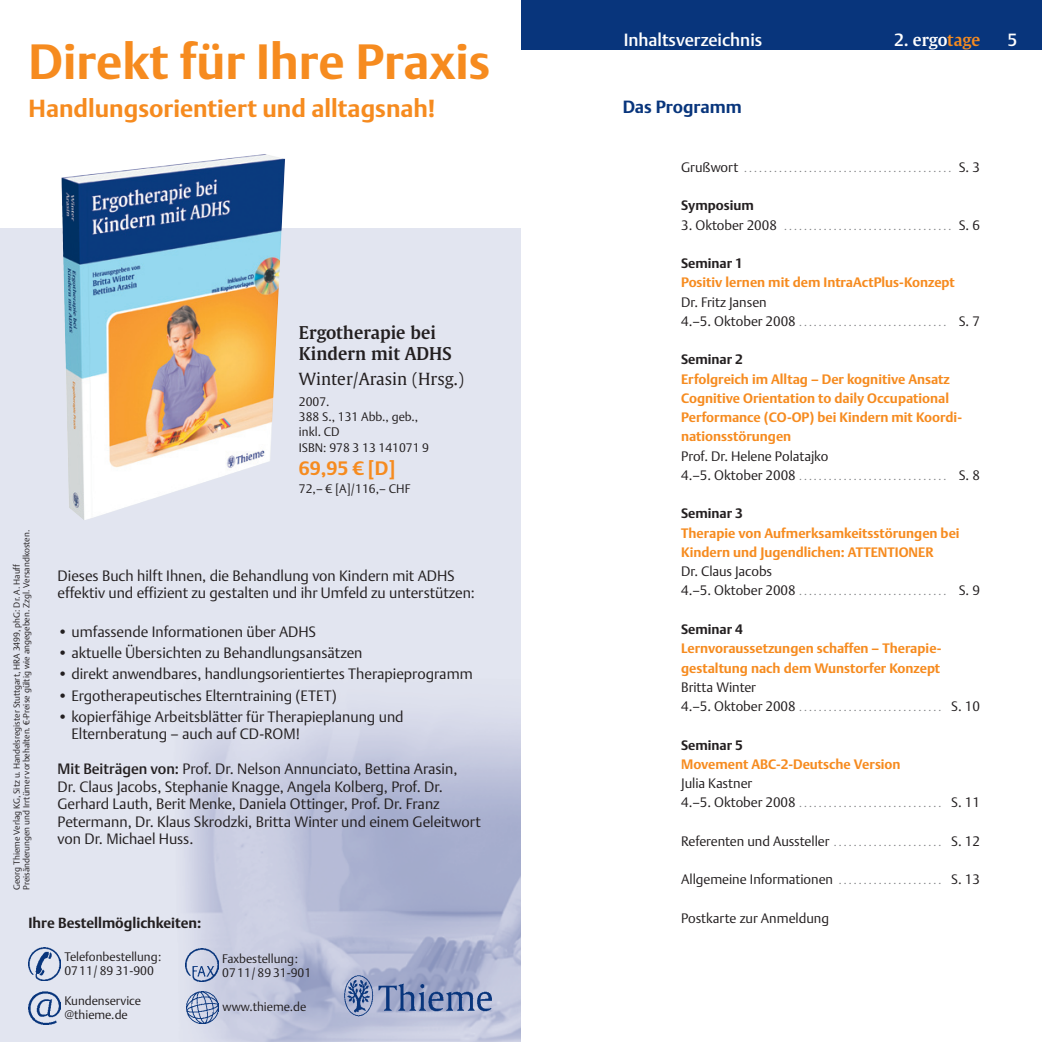
<style>
.page{position:relative;width:1042px;height:1042px;background:#fff}
.page>*{position:absolute;margin:0;border:0;box-sizing:border-box;transform-origin:0 0}
.t1{font:700 49px "Thieme Argo One 04";color:#f68b1f}
.t2{font:700 24.5px "Thieme Argo One 04";color:#f68b1f}
.t3{font:700 19.25px "Thieme Argo One 04";color:#f68b1f}
.t4{font:600 17.5px/21px "Thieme Gulliver 04";color:#231f20}
.t5{font:17.5px "Thieme Argo Three 04";color:#fff}
.t6{font:700 17.5px "Thieme Argo One 04";color:#08357c}
.t7{font:16.62px "Thieme Gulliver 04";color:#231f20}
.t8{font:600 16.62px "Thieme Gulliver 04";letter-spacing:-.005em;color:#fff}
.t9{font:14.88px/17.5px "Thieme Argo One 04";color:#231f20}
.t10{font:700 14.53px "Thieme Argo One 04";color:#231f20}
.t11{font:700 13.65px/19.2px "Thieme Argo One 04";color:#f68b1f}
.t12{font:13.65px/19.2px "Thieme Argo One 04";color:#231f20}
.t13{font:700 13.65px "Thieme Argo One 04";color:#231f20}
.t14{font:12.25px/14px "Thieme Argo One 04";color:#231f20}
.t15{font:8.75px/9.6px "Thieme Argo One 04";color:#231f20}
.s1{font-family:"Thieme Argo Three 04"}
.s2{font-family:"Thieme Argo Three 04";font-weight:400;font-size:17.5px}
.s3{color:#f68b1f}
</style>
<div class="page">
<div style="left:521px;top:0;width:521px;height:50px;background:#08357c"></div>
<svg style="left:0;top:229px;width:521px;height:273px;background:#d8dce3"></svg>
<img style="left:0;top:502px;width:521px;height:540px">
<img style="left:28px;top:947px;width:33px;height:33px">
<img style="left:28px;top:992px;width:32px;height:32px">
<img style="left:186px;top:949px;width:32px;height:32px">
<img style="left:186px;top:991px;width:32px;height:33px">
<img style="left:341px;top:972px;width:158px;height:49px">
<img style="left:142px;top:159px;width:143px;height:343px">
<h1 class="t1" style="left:29px;top:32px;width:463px">Direkt für Ihre Praxis</h1>
<h2 class="t2" style="left:29px;top:94px;width:409px">Handlungsorientiert und alltagsnah!</h2>
<p class="t15" style="left:12px;top:890px;width:361px;rotate:-90deg">Georg Thieme Verlag KG, Sitz u. Handelsregister Stuttgart, HRA 3499, phG: Dr. A. Hauff<br>Preisänderungen und Irrtümer vorbehalten. €-Preise gültig wie angegeben. Zzgl. Versandkosten.</p>
<p class="t4" style="left:299px;top:322px;width:154px">Ergotherapie bei<br>Kindern mit ADHS</p>
<p class="t7" style="left:299px;top:369px;width:166px">Winter/Arasin (Hrsg.)</p>
<p class="t14" style="left:299px;top:394px;width:121px;line-height:14.7px">2007.<br>388 S., 131 Abb., geb., inkl. CD</p>
<p class="t14" style="left:299px;top:441px;width:132px">ISBN: 978 3 13 141071 9</p>
<p class="t3" style="left:299px;top:457px;width:98px">69,95 € [D]</p>
<p class="t14" style="left:299px;top:481px;width:113px">72,– € [A]/116,– CHF</p>
<p class="t9" style="left:58px;top:566px;width:419px">Dieses Buch hilft Ihnen, die Behandlung von Kindern mit ADHS effektiv und effizient zu gestalten und ihr Umfeld zu unterstützen:</p>
<p class="t9" style="left:58px;top:623px;width:260px">• umfassende Informationen über ADHS</p>
<p class="t9" style="left:58px;top:644px;width:306px">• aktuelle Übersichten zu Behandlungsansätzen</p>
<p class="t9" style="left:58px;top:665px;width:417px">• direkt anwendbares, handlungsorientiertes Therapieprogramm</p>
<p class="t9" style="left:58px;top:686px;width:281px">• Ergotherapeutisches Elterntraining (ETET)</p>
<p class="t9" style="left:71px;top:707px;width:334px;text-indent:-14px">• kopierfähige Arbeitsblätter für Therapieplanung und<br>Elternberatung – auch auf CD-ROM!</p>
<p class="t9" style="left:58px;top:760px;width:425px"><span class="s1">Mit Beiträgen von:</span> Prof. Dr. Nelson Annunciato, Bettina Arasin,<br>Dr. Claus Jacobs, Stephanie Knagge, Angela Kolberg, Prof. Dr.<br>Gerhard Lauth, Berit Menke, Daniela Ottinger, Prof. Dr. Franz Petermann, Dr. Klaus Skrodzki, Britta Winter und einem Geleitwort von Dr. Michael Huss.</p>
<p class="t10" style="left:29px;top:914px;width:174px">Ihre Bestellmöglichkeiten:</p>
<p class="t14" style="left:64px;top:949px;width:99px">Telefonbestellung:<br>0711/ 89 31-900</p>
<p class="t14" style="left:64px;top:993px;width:78px">Kundenservice @thieme.de</p>
<p class="t14" style="left:222px;top:951px;width:90px">Faxbestellung:<br>0711/ 89 31-901</p>
<p class="t14" style="left:223px;top:999px;width:85px">www.thieme.de</p>
<p class="t5" style="left:624px;top:29px;width:140px">Inhaltsverzeichnis</p>
<p class="t6" style="left:623px;top:96px;width:120px">Das Programm</p>
<p class="t8" style="left:894px;top:29px;width:88px"><span class="s2">2.</span> ergo<span class="s3">tage</span></p>
<p class="t12" style="left:681px;top:157px;width:59px">Grußwort</p>
<p class="t12" style="left:958px;top:157px;width:23px">S. 3</p>
<p class="t13" style="left:681px;top:197px;width:74px">Symposium</p>
<p class="t12" style="left:681px;top:215px;width:97px">3. Oktober 2008</p>
<p class="t12" style="left:958px;top:215px;width:23px">S. 6</p>
<p class="t13" style="left:681px;top:255px;width:63px">Seminar 1</p>
<p class="t11" style="left:681px;top:273px;width:275px">Positiv lernen mit dem IntraActPlus-Konzept</p>
<p class="t12" style="left:681px;top:292px;width:116px">Dr. Fritz Jansen<br>4.–5. Oktober 2008</p>
<p class="t12" style="left:958px;top:311px;width:23px">S. 7</p>
<p class="t13" style="left:681px;top:351px;width:63px">Seminar 2</p>
<p class="t11" style="left:681px;top:369px;width:281px">Erfolgreich im Alltag – Der kognitive Ansatz Cognitive Orientation to daily Occupational Performance (CO-OP) bei Kindern mit Koordi&shy;nationsstörungen</p>
<p class="t12" style="left:681px;top:446px;width:149px">Prof. Dr. Helene Polatajko<br>4.–5. Oktober 2008</p>
<p class="t12" style="left:958px;top:465px;width:23px">S. 8</p>
<p class="t13" style="left:681px;top:505px;width:63px">Seminar 3</p>
<p class="t11" style="left:681px;top:523px;width:280px">Therapie von Aufmerksamkeitsstörungen bei<br>Kindern und Jugendlichen: ATTENTIONER</p>
<p class="t12" style="left:681px;top:562px;width:116px">Dr. Claus Jacobs<br>4.–5. Oktober 2008</p>
<p class="t12" style="left:958px;top:581px;width:23px">S. 9</p>
<p class="t13" style="left:681px;top:621px;width:63px">Seminar 4</p>
<p class="t11" style="left:681px;top:639px;width:261px">Lernvoraussetzungen schaffen – Therapie&shy;gestaltung nach dem Wunstorfer Konzept</p>
<p class="t12" style="left:681px;top:677px;width:116px">Britta Winter<br>4.–5. Oktober 2008</p>
<p class="t12" style="left:951px;top:696px;width:30px">S. 10</p>
<p class="t13" style="left:681px;top:736px;width:63px">Seminar 5</p>
<p class="t11" style="left:681px;top:754px;width:221px">Movement ABC-2-Deutsche Version</p>
<p class="t12" style="left:681px;top:773px;width:116px">Julia Kastner<br>4.–5. Oktober 2008</p>
<p class="t12" style="left:951px;top:793px;width:30px">S. 11</p>
<p class="t12" style="left:681px;top:831px;width:150px">Referenten und Aussteller</p>
<p class="t12" style="left:951px;top:831px;width:30px">S. 12</p>
<p class="t12" style="left:681px;top:870px;width:153px">Allgemeine Informationen</p>
<p class="t12" style="left:951px;top:870px;width:30px">S. 13</p>
<p class="t12" style="left:681px;top:908px;width:149px">Postkarte zur Anmeldung</p>
</div>
